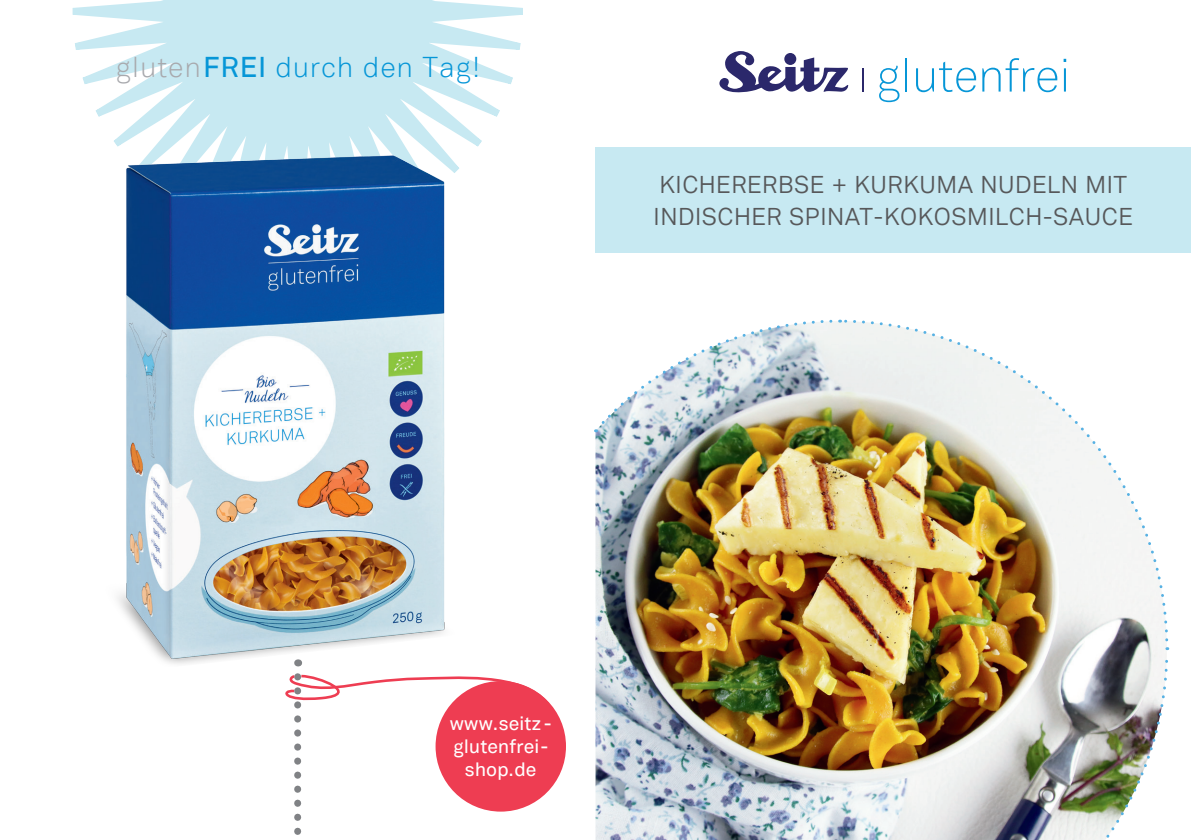
<style>
.page{position:relative;width:1191px;height:840px;background:#fff}
.page>*{position:absolute;margin:0;border:0;box-sizing:border-box;transform-origin:0 0}
.t1{font:300 28px "Vaud";letter-spacing:.04em;color:#0696d7}
.t2{font:24px/32px "Vaud";letter-spacing:.02em;color:#57585a}
.t3{font:500 18.8px/22.6px "Vaud";letter-spacing:.01em;color:#fff;text-align:center}
.s1{color:#a8a9ad}
.s2{font-weight:500}
</style>
<div class="page">
<img style="left:595px;top:321px;width:571px;height:518px">
<div style="left:435px;top:680px;width:131px;height:131px;background:#ee3d52;border-radius:50%"></div>
<svg style="left:72px;top:0;width:538px;height:253px"></svg>
<div style="left:595px;top:147px;width:596px;height:105px;background:#c7e9f2"></div>
<hr style="left:862px;top:68px;width:2px;height:23px;background:#2b286b">
<svg style="left:879px;top:66px;width:20px;height:36px"></svg>
<hr style="left:905px;top:58px;width:2px;height:33px;background:#0696d7">
<svg style="left:916px;top:62px;width:60px;height:30px"></svg>
<svg style="left:982px;top:58px;width:75px;height:34px"></svg>
<hr style="left:1064px;top:68px;width:2px;height:23px;background:#0696d7">
<svg style="left:719px;top:51px;width:129px;height:41px"></svg>
<svg style="left:294px;top:677px;width:257px;height:158px"></svg>
<img style="left:841px;top:319px;width:328px;height:323px">
<img style="left:1091px;top:646px;width:78px;height:194px">
<img style="left:594px;top:319px;width:246px;height:113px">
<img style="left:96px;top:111px;width:383px;height:595px">
<p class="t1" style="left:116px;top:51px;width:365px"><span class="s1">gluten</span><span class="s2">FREI</span> durch den Tag!</p>
<p class="t2" style="left:653px;top:168px;width:481px">KICHERERBSE + KURKUMA NUDELN MIT<br>INDISCHER SPINAT-KOKOSMILCH-SAUCE</p>
<p class="t3" style="left:450px;top:712px;width:103px">www.seitz - glutenfrei&shy;shop.de</p>
</div>
